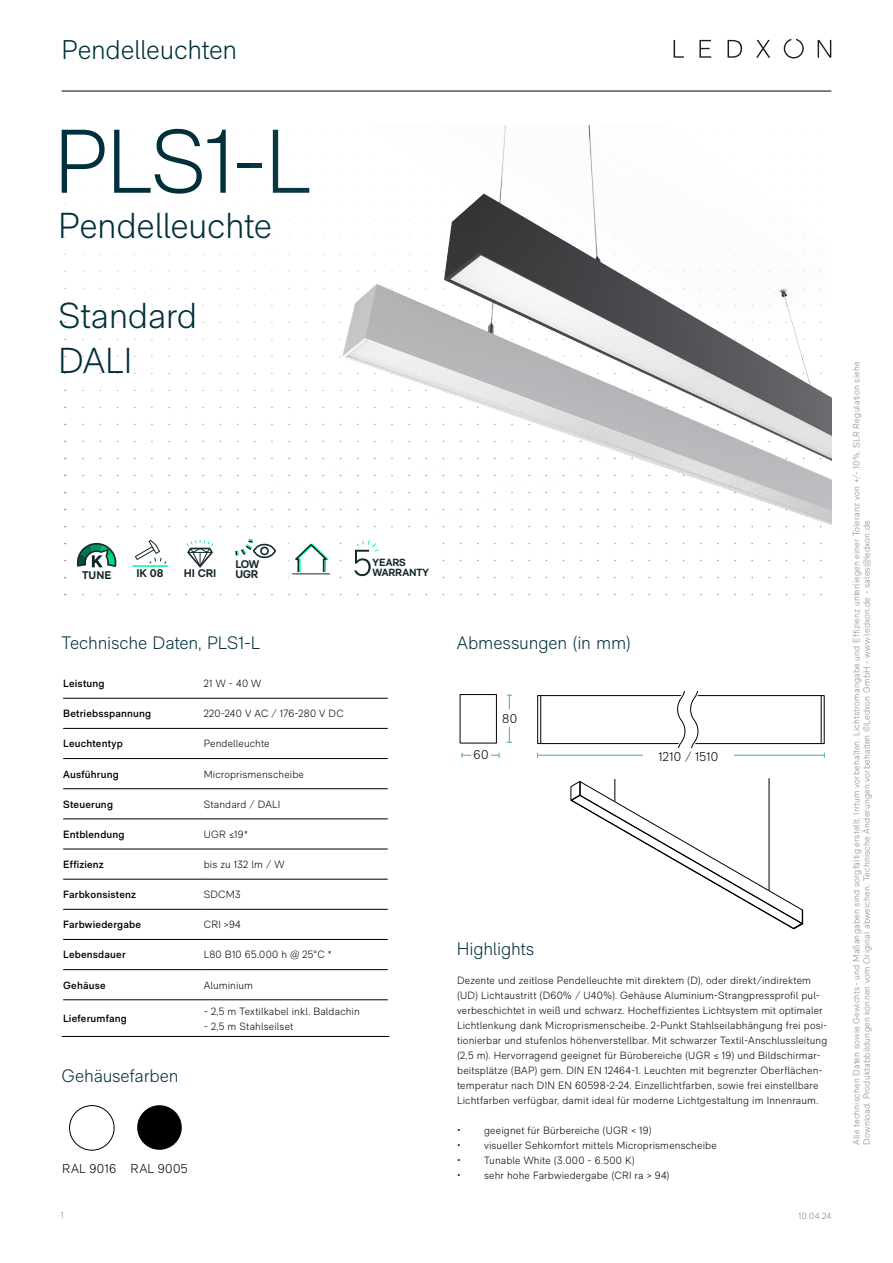
<style>
.page{position:relative;width:893px;height:1263px;background:#fff}
.page>*{position:absolute;margin:0;border:0;box-sizing:border-box;transform-origin:0 0}
.t1{font:300 90px "RM Neue";color:#00303b}
.t2{font:300 36px/45px "RM Neue";letter-spacing:-.015em;color:#00303b}
.t3{font:300 27px "RM Neue";letter-spacing:-.01em;color:#00303b}
.t4{font:300 18px "RM Neue";letter-spacing:-.01em;color:#00303b}
.t5{font:300 12.75px "RM Neue";letter-spacing:.02em;color:#000}
.t6{font:700 11.1px/9.8px "RM Neue";letter-spacing:-.01em;color:#132829}
.t7{font:300 10.5px/15px "RM Neue";letter-spacing:.015em;color:#000}
.t8{font:600 10.5px "RM Neue";letter-spacing:.015em;color:#000}
.t9{font:700 10.35px "RM Neue";letter-spacing:-.01em;color:#132829}
.t10{font:300 9px/10.5px "RM Neue";letter-spacing:.02em;color:#878786}
.t11{font:300 9px "RM Neue";color:#878787}
</style>
<div class="page">
<svg style="left:674px;top:40px;width:10px;height:18px"></svg>
<svg style="left:699px;top:40px;width:12px;height:18px"></svg>
<svg style="left:727px;top:40px;width:15px;height:18px"></svg>
<svg style="left:756px;top:40px;width:14px;height:18px"></svg>
<svg style="left:818px;top:40px;width:13px;height:18px"></svg>
<svg style="left:784px;top:39px;width:20px;height:19px"></svg>
<svg style="left:83px;top:220px;width:155px;height:1px"></svg>
<svg style="left:83px;top:237px;width:155px;height:1px"></svg>
<svg style="left:82px;top:254px;width:156px;height:1px"></svg>
<svg style="left:82px;top:271px;width:157px;height:1px"></svg>
<svg style="left:82px;top:288px;width:157px;height:1px"></svg>
<svg style="left:82px;top:305px;width:157px;height:1px"></svg>
<svg style="left:82px;top:322px;width:157px;height:1px"></svg>
<svg style="left:82px;top:339px;width:157px;height:1px"></svg>
<svg style="left:82px;top:356px;width:157px;height:1px"></svg>
<svg style="left:82px;top:373px;width:157px;height:1px"></svg>
<svg style="left:82px;top:390px;width:157px;height:1px"></svg>
<svg style="left:82px;top:407px;width:157px;height:1px"></svg>
<svg style="left:82px;top:424px;width:157px;height:1px"></svg>
<svg style="left:82px;top:441px;width:157px;height:1px"></svg>
<svg style="left:82px;top:458px;width:157px;height:1px"></svg>
<svg style="left:82px;top:475px;width:157px;height:1px"></svg>
<svg style="left:82px;top:492px;width:157px;height:1px"></svg>
<svg style="left:82px;top:509px;width:157px;height:1px"></svg>
<svg style="left:82px;top:526px;width:157px;height:1px"></svg>
<svg style="left:82px;top:594px;width:740px;height:1px"></svg>
<hr style="left:63px;top:698px;width:140px;height:1px;background:#000">
<hr style="left:203px;top:698px;width:185px;height:1px;background:#000">
<hr style="left:63px;top:728px;width:140px;height:1px;background:#000">
<hr style="left:203px;top:728px;width:185px;height:1px;background:#000">
<hr style="left:63px;top:758px;width:140px;height:1px;background:#000">
<hr style="left:203px;top:758px;width:185px;height:1px;background:#000">
<hr style="left:63px;top:788px;width:140px;height:1px;background:#000">
<hr style="left:203px;top:788px;width:185px;height:1px;background:#000">
<hr style="left:63px;top:819px;width:140px;height:1px;background:#000">
<hr style="left:203px;top:819px;width:185px;height:1px;background:#000">
<hr style="left:63px;top:849px;width:140px;height:1px;background:#000">
<hr style="left:203px;top:849px;width:185px;height:1px;background:#000">
<hr style="left:63px;top:879px;width:140px;height:1px;background:#000">
<hr style="left:203px;top:879px;width:185px;height:1px;background:#000">
<hr style="left:63px;top:909px;width:140px;height:1px;background:#000">
<hr style="left:203px;top:909px;width:185px;height:1px;background:#000">
<hr style="left:63px;top:939px;width:140px;height:1px;background:#000">
<hr style="left:203px;top:939px;width:185px;height:1px;background:#000">
<hr style="left:63px;top:969px;width:140px;height:1px;background:#000">
<hr style="left:203px;top:969px;width:185px;height:1px;background:#000">
<hr style="left:63px;top:999px;width:140px;height:1px;background:#000">
<hr style="left:203px;top:999px;width:185px;height:1px;background:#000">
<hr style="left:62px;top:1036px;width:141px;height:1px;background:#000">
<hr style="left:203px;top:1036px;width:186px;height:1px;background:#000">
<hr style="left:62px;top:91px;width:769px;height:1px;background:#000">
<hr style="left:537px;top:755px;width:287px;height:1px;background:#5eb991">
<div style="left:643px;top:748px;width:90px;height:17px;background:#fff"></div>
<hr style="left:462px;top:755px;width:37px;height:1px;background:#5eb991">
<div style="left:472px;top:748px;width:18px;height:12px;background:#fff"></div>
<hr style="left:509px;top:695px;width:1px;height:47px;background:#5eb991">
<div style="left:500px;top:711px;width:19px;height:14px;background:#fff"></div>
<svg style="left:537px;top:695px;width:3px;height:49px"></svg>
<div style="left:540px;top:695px;width:284px;height:49px;border:1px solid #000"></div>
<svg style="left:676px;top:692px;width:23px;height:56px"></svg>
<hr style="left:540px;top:696px;width:1px;height:47px;background:#020203">
<hr style="left:821px;top:696px;width:1px;height:47px;background:#020203">
<div style="left:460px;top:694px;width:37px;height:49px;border:1px solid #020203"></div>
<div style="left:137px;top:1105px;width:45px;height:45px;background:#000;border-radius:50%"></div>
<div style="left:69px;top:1105px;width:45px;height:45px;border:1px solid #000;border-radius:50%"></div>
<svg style="left:571px;top:779px;width:232px;height:150px"></svg>
<hr style="left:769px;top:778px;width:1px;height:113px;background:#000">
<svg style="left:76px;top:538px;width:746px;height:40px"></svg>
<img style="left:254px;top:125px;width:577px;height:403px">
<h3 class="t3" style="left:62px;top:33px;width:177px">Pendelleuchten</h3>
<h1 class="t1" style="left:54px;top:108px;width:259px">PLS1-L</h1>
<h2 class="t2" style="left:58px;top:202px;width:215px">Pendelleuchte</h2>
<h2 class="t2" style="left:58px;top:292px;width:141px">Standard<br>DALI</h2>
<p class="t6" style="left:137px;top:568px;width:28px">IK 08</p>
<p class="t6" style="left:82px;top:570px;width:31px">TUNE</p>
<p class="t6" style="left:184px;top:568px;width:34px">HI CRI</p>
<p class="t9" style="left:373px;top:556px;width:35px">YEARS</p>
<p class="t6" style="left:235px;top:559px;width:26px">LOW<br>UGR</p>
<p class="t9" style="left:372px;top:566px;width:58px">WARRANTY</p>
<h3 class="t4" style="left:62px;top:632px;width:200px">Technische Daten, PLS1-L</h3>
<p class="t8" style="left:63px;top:677px;width:43px">Leistung</p>
<p class="t7" style="left:204px;top:676px;width:59px">21 W - 40 W</p>
<p class="t8" style="left:63px;top:707px;width:90px">Betriebsspannung</p>
<p class="t7" style="left:204px;top:706px;width:142px">220-240 V AC / 176-280 V DC</p>
<p class="t8" style="left:63px;top:737px;width:61px">Leuchtentyp</p>
<p class="t7" style="left:204px;top:736px;width:67px">Pendelleuchte</p>
<p class="t8" style="left:63px;top:767px;width:57px">Ausführung</p>
<p class="t7" style="left:204px;top:766px;width:102px">Microprismenscheibe</p>
<p class="t8" style="left:63px;top:798px;width:51px">Steuerung</p>
<p class="t7" style="left:204px;top:796px;width:78px">Standard / DALI</p>
<p class="t8" style="left:63px;top:828px;width:63px">Entblendung</p>
<p class="t7" style="left:204px;top:827px;width:46px">UGR ≤19*</p>
<p class="t8" style="left:63px;top:858px;width:42px">Effizienz</p>
<p class="t7" style="left:204px;top:857px;width:82px">bis zu 132 lm / W</p>
<p class="t8" style="left:63px;top:888px;width:74px">Farbkonsistenz</p>
<p class="t7" style="left:204px;top:887px;width:38px">SDCM3</p>
<p class="t8" style="left:63px;top:918px;width:79px">Farbwiedergabe</p>
<p class="t7" style="left:204px;top:917px;width:39px">CRI &gt;94</p>
<p class="t8" style="left:63px;top:948px;width:64px">Lebensdauer</p>
<p class="t7" style="left:204px;top:947px;width:129px">L80 B10 65.000 h @ 25°C *</p>
<p class="t8" style="left:63px;top:978px;width:44px">Gehäuse</p>
<p class="t7" style="left:204px;top:977px;width:51px">Aluminium</p>
<p class="t8" style="left:63px;top:1012px;width:65px">Lieferumfang</p>
<p class="t7" style="left:204px;top:1003px;width:158px">- 2,5 m Textilkabel inkl. Baldachin</p>
<p class="t7" style="left:204px;top:1018px;width:91px">- 2,5 m Stahlseilset</p>
<h3 class="t4" style="left:62px;top:1065px;width:118px">Gehäusefarben</h3>
<p class="t5" style="left:62px;top:1161px;width:127px">RAL 9016 RAL 9005</p>
<h3 class="t4" style="left:457px;top:632px;width:175px">Abmessungen (in mm)</h3>
<p class="t5" style="left:502px;top:710px;width:16px">80</p>
<p class="t5" style="left:474px;top:747px;width:16px">60</p>
<p class="t5" style="left:659px;top:749px;width:61px">1210 / 1510</p>
<h3 class="t4" style="left:457px;top:938px;width:79px">Highlights</h3>
<p class="t7" style="left:457px;top:973px;width:372px">Dezente und zeitlose Pendelleuchte mit direktem (D), oder direkt/indirektem (UD) Lichtaustritt (D60% / U40%). Gehäuse Aluminium-Strangpressprofil pul&shy;verbeschichtet in weiß und schwarz. Hocheffizientes Lichtsystem mit optimaler Lichtlenkung dank Microprismenscheibe. 2-Punkt Stahlseilabhängung frei posi&shy;tionierbar und stufenlos höhenverstellbar. Mit schwarzer Textil-Anschlussleitung (2,5 m). Hervorragend geeignet für Bürobereiche (UGR ≤ 19) und Bildschirmar&shy;beitsplätze (BAP) gem. DIN EN 12464-1. Leuchten mit begrenzter Oberflächen&shy;temperatur nach DIN EN 60598-2-24. Einzellichtfarben, sowie frei einstellbare Lichtfarben verfügbar, damit ideal für moderne Lichtgestaltung im Innenraum.</p>
<p class="t7" style="left:457px;top:1123px;width:196px">• geeignet für Bürbereiche (UGR &lt; 19)</p>
<p class="t7" style="left:457px;top:1138px;width:261px">• visueller Sehkomfort mittels Microprismenscheibe</p>
<p class="t7" style="left:457px;top:1153px;width:179px">• Tunable White (3.000 - 6.500 K)</p>
<p class="t7" style="left:457px;top:1168px;width:214px">• sehr hohe Farbwiedergabe (CRI ra &gt; 94)</p>
<p class="t10" style="left:61px;top:1209px;width:4px">1</p>
<p class="t11" style="left:799px;top:1210px;width:34px">10.04.24</p>
<p class="t10" style="left:851px;top:1144px;width:784px;rotate:-90deg">Alle technischen Daten sowie Gewichts- und Maßangaben sind sorgfältig erstellt. Irrtum vorbehalten. Lichtstromangabe und Effizienz unterliegen einer Toleranz von +/- 10%. SLR Regulation siehe<br>Download. Produktabbildungen können vom Original abweichen. Technische Änderungen vorbehalten ©Ledxon GmbH - www.ledxon.de - sales@ledxon.de</p>
</div>
